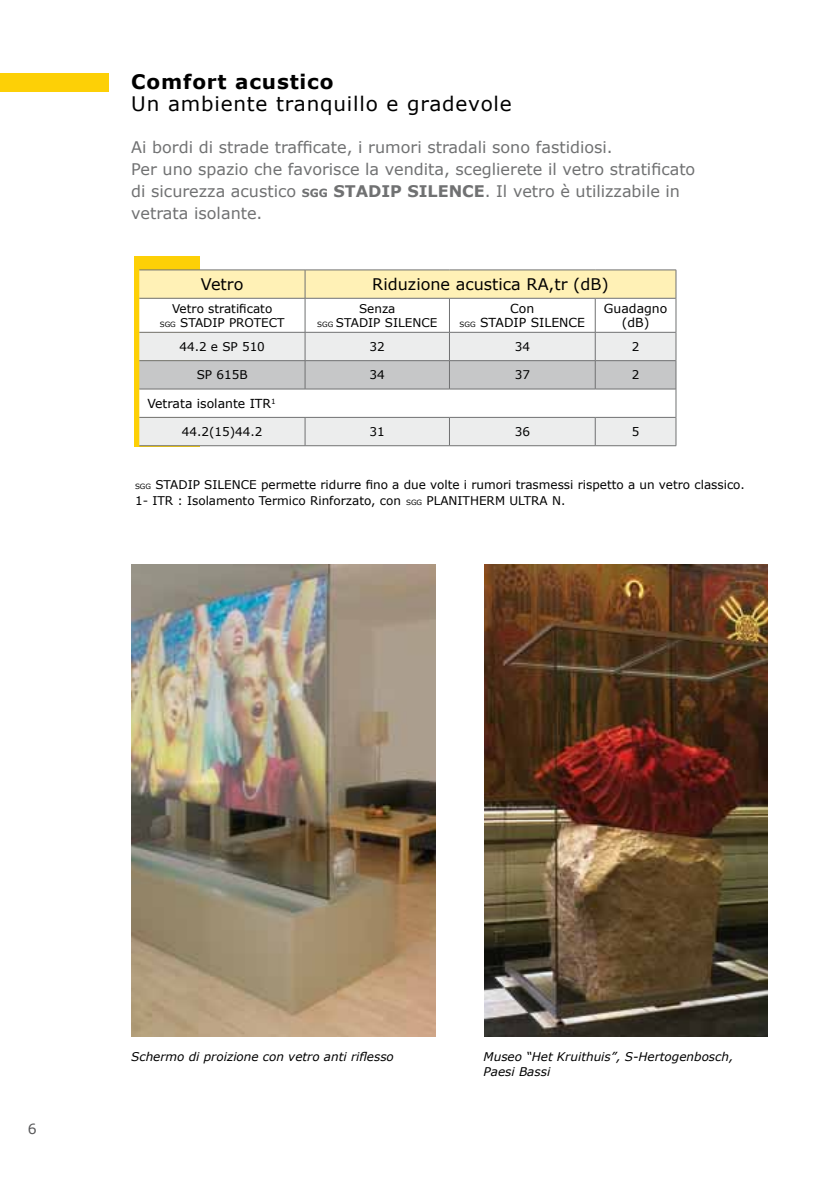
<style>
.page{position:relative;width:840px;height:1191px;background:#fff}
.page>*{position:absolute;margin:0;border:0;box-sizing:border-box;transform-origin:0 0}
.t1{font:20px "Verdana";letter-spacing:.04em;color:#000}
.t2{font:700 20px "Verdana";letter-spacing:.04em;color:#000}
.t3{font:16px/22px "Verdana";color:#707172}
.t4{font:16px "Verdana";color:#000}
.t5{font:14px "Verdana";color:#58585a}
.t6{font:12.4px/14px "Verdana";color:#000;text-align:center}
.t7{font:12px/14px "Verdana";color:#000;text-align:center}
.t8{font:italic 12px/14.4px "Verdana";color:#000}
.s1{font-weight:700;font-size:11.2px}
.s2{font-weight:700}
.s3{font-size:7.2px}
</style>
<div class="page">
<div style="left:134px;top:256px;width:66px;height:191px;background:#fdd006"></div>
<div style="left:0;top:73px;width:108px;height:19px;background:#fdd006"></div>
<svg style="left:139px;top:299px;width:536px;height:33px"></svg>
<hr style="left:139px;top:269px;width:166px;height:1px;background:#707172">
<hr style="left:305px;top:269px;width:144px;height:1px;background:#707172">
<hr style="left:449px;top:269px;width:146px;height:1px;background:#707172">
<hr style="left:595px;top:269px;width:80px;height:1px;background:#707172">
<svg style="left:139px;top:270px;width:537px;height:28px;background:#fbedb3"></svg>
<hr style="left:139px;top:298px;width:166px;height:1px;background:#707172">
<hr style="left:305px;top:298px;width:144px;height:1px;background:#707172">
<hr style="left:304px;top:298px;width:1px;height:34px;background:#707172">
<hr style="left:449px;top:298px;width:1px;height:34px;background:#707172">
<hr style="left:594px;top:298px;width:1px;height:34px;background:#707172">
<hr style="left:675px;top:298px;width:1px;height:34px;background:#707172">
<svg style="left:139px;top:332px;width:537px;height:113px"></svg>
<hr style="left:139px;top:445px;width:166px;height:1px;background:#707172">
<hr style="left:305px;top:445px;width:144px;height:1px;background:#707172">
<hr style="left:449px;top:298px;width:146px;height:1px;background:#707172">
<hr style="left:595px;top:298px;width:80px;height:1px;background:#707172">
<hr style="left:449px;top:332px;width:146px;height:1px;background:#707172">
<hr style="left:595px;top:332px;width:80px;height:1px;background:#707172">
<hr style="left:449px;top:360px;width:146px;height:1px;background:#707172">
<hr style="left:595px;top:360px;width:80px;height:1px;background:#707172">
<hr style="left:449px;top:389px;width:146px;height:1px;background:#707172">
<hr style="left:595px;top:389px;width:80px;height:1px;background:#707172">
<hr style="left:449px;top:417px;width:146px;height:1px;background:#707172">
<hr style="left:595px;top:417px;width:80px;height:1px;background:#707172">
<hr style="left:449px;top:445px;width:146px;height:1px;background:#707172">
<hr style="left:595px;top:445px;width:80px;height:1px;background:#707172">
<img style="left:131px;top:565px;width:304px;height:471px">
<img style="left:484px;top:565px;width:283px;height:471px">
<h1 class="t2" style="left:131px;top:68px;width:204px">Comfort acustico</h1>
<h1 class="t1" style="left:131px;top:91px;width:382px">Un ambiente tranquillo e gradevole</h1>
<h2 class="t3" style="left:131px;top:136px;width:565px">Ai bordi di strade trafficate, i rumori stradali sono fastidiosi.<br>Per uno spazio che favorisce la vendita, sceglierete il vetro stratificato di sicurezza acustico <span class="s1">SGG</span> <span class="s2">STADIP SILENCE</span>. Il vetro è utilizzabile in vetrata isolante.</h2>
<h2 class="t4" style="left:201px;top:274px;width:44px">Vetro</h2>
<h2 class="t4" style="left:372px;top:274px;width:238px">Riduzione acustica RA,tr (dB)</h2>
<p class="t7" style="left:160px;top:302px;width:126px">Vetro stratificato<br><span class="s3">SGG</span> STADIP PROTECT</p>
<p class="t7" style="left:317px;top:302px;width:121px">Senza<br><span class="s3">SGG</span> STADIP SILENCE</p>
<p class="t6" style="left:459px;top:302px;width:127px">Con<br><span class="s3">SGG</span> STADIP SILENCE</p>
<p class="t6" style="left:603px;top:302px;width:65px">Guadagno (dB)</p>
<p class="t7" style="left:179px;top:340px;width:87px">44.2 e SP 510</p>
<p class="t7" style="left:369px;top:340px;width:17px">32</p>
<p class="t7" style="left:514px;top:340px;width:17px">34</p>
<p class="t7" style="left:631px;top:340px;width:9px">2</p>
<p class="t7" style="left:197px;top:368px;width:52px">SP 615B</p>
<p class="t7" style="left:369px;top:368px;width:17px">34</p>
<p class="t7" style="left:514px;top:368px;width:17px">37</p>
<p class="t7" style="left:631px;top:368px;width:9px">2</p>
<p class="t6" style="left:147px;top:396px;width:130px">Vetrata isolante ITR<sup>1</sup></p>
<p class="t7" style="left:182px;top:425px;width:82px">44.2(15)44.2</p>
<p class="t7" style="left:369px;top:425px;width:17px">31</p>
<p class="t7" style="left:514px;top:425px;width:17px">36</p>
<p class="t7" style="left:631px;top:425px;width:9px">5</p>
<p class="t7" style="left:135px;top:477px;width:611px;line-height:16px;text-align:left"><span class="s3">SGG</span> STADIP SILENCE permette ridurre fino a due volte i rumori trasmessi rispetto a un vetro classico.<br>1- ITR : Isolamento Termico Rinforzato, con <span class="s3">SGG</span> PLANITHERM ULTRA N.</p>
<p class="t5" style="left:28px;top:1119px;width:10px">6</p>
<p class="t8" style="left:131px;top:1049px;width:264px">Schermo di proizione con vetro anti riflesso</p>
<p class="t8" style="left:483px;top:1050px;width:251px">Museo “Het Kruithuis”, S-Hertogenbosch,<br>Paesi Bassi</p>
</div>
